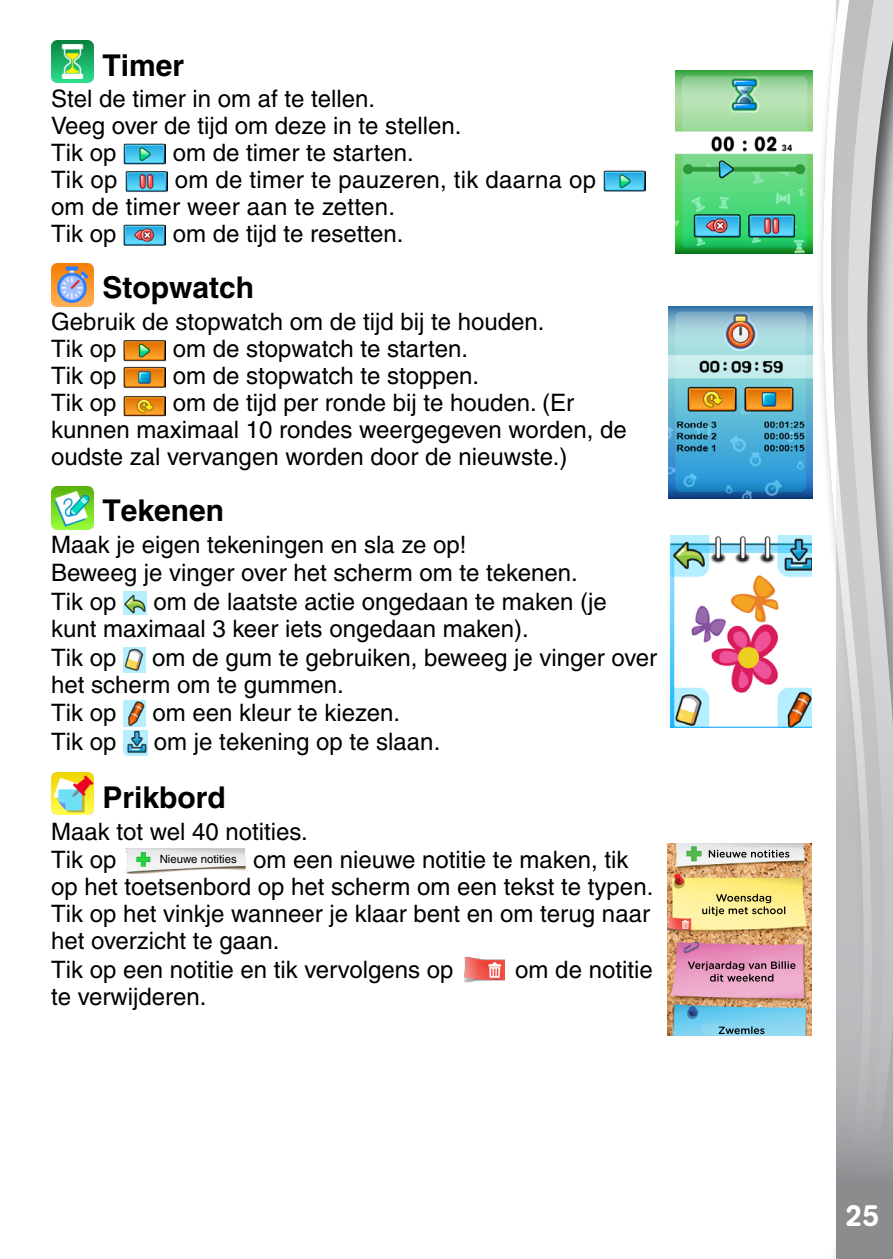
<style>
.page{position:relative;width:893px;height:1259px;background:#fff}
.page>*{position:absolute;margin:0;border:0;box-sizing:border-box;transform-origin:0 0}
.t1{font:700 30px "Helvetica";color:#000}
.t2{font:500 30px "AG Book Rounded";color:#fff}
.t3{font:500 24px/27px "Helvetica";color:#000}
.t4{font:500 11.4px "Helvetica";color:#000}
</style>
<div class="page">
<svg style="left:822px;top:20px;width:14px;height:1238px"></svg>
<svg style="left:836px;top:0;width:57px;height:1259px;background:#bcbec0"></svg>
<img style="left:51px;top:40px;width:42px;height:43px">
<img style="left:123px;top:143px;width:43px;height:22px">
<img style="left:125px;top:171px;width:42px;height:21px">
<img style="left:604px;top:170px;width:42px;height:22px">
<img style="left:123px;top:224px;width:43px;height:22px">
<img style="left:51px;top:264px;width:42px;height:42px">
<img style="left:123px;top:340px;width:43px;height:22px">
<img style="left:123px;top:366px;width:43px;height:22px">
<img style="left:123px;top:396px;width:43px;height:20px">
<img style="left:51px;top:487px;width:42px;height:42px">
<img style="left:123px;top:592px;width:24px;height:22px">
<img style="left:123px;top:647px;width:22px;height:25px">
<img style="left:123px;top:700px;width:23px;height:26px">
<img style="left:123px;top:731px;width:24px;height:25px">
<img style="left:51px;top:772px;width:42px;height:42px">
<img style="left:126px;top:849px;width:120px;height:25px">
<img style="left:464px;top:956px;width:40px;height:27px">
<img style="left:669px;top:535px;width:142px;height:192px">
<img style="left:668px;top:306px;width:145px;height:192px">
<img style="left:675px;top:70px;width:138px;height:183px">
<img style="left:667px;top:844px;width:144px;height:192px">
<svg style="left:709px;top:850px;width:80px;height:7px"></svg>
<svg style="left:702px;top:893px;width:83px;height:23px;background:#ccc179"></svg>
<svg style="left:688px;top:961px;width:107px;height:20px;background:#b97f9c"></svg>
<svg style="left:719px;top:1026px;width:45px;height:8px"></svg>
<p class="t1" style="left:103px;top:47px;width:83px">Timer</p>
<p class="t3" style="left:51px;top:85px;width:412px">Stel de timer in om af te tellen.<br>Veeg over de tijd om deze in te stellen.<br>Tik op</p>
<p class="t3" style="left:173px;top:139px;width:243px">om de timer te starten.</p>
<p class="t3" style="left:51px;top:166px;width:547px;text-indent:124px">om de timer te pauzeren, tik daarna op om de timer weer aan te zetten.<br>Tik op</p>
<p class="t3" style="left:51px;top:166px;width:68px">Tik op</p>
<p class="t3" style="left:173px;top:220px;width:232px">om de tijd te resetten.</p>
<p class="t1" style="left:103px;top:269px;width:153px">Stopwatch</p>
<p class="t3" style="left:51px;top:308px;width:495px">Gebruik de stopwatch om de tijd bij te houden.<br>Tik op</p>
<p class="t3" style="left:173px;top:335px;width:297px">om de stopwatch te starten.</p>
<p class="t3" style="left:51px;top:362px;width:67px">Tik op</p>
<p class="t3" style="left:173px;top:362px;width:308px">om de stopwatch te stoppen.</p>
<p class="t3" style="left:51px;top:389px;width:67px">Tik op</p>
<p class="t3" style="left:51px;top:389px;width:577px;text-indent:122px">om de tijd per ronde bij te houden. (Er kunnen maximaal 10 rondes weergegeven worden, de oudste zal vervangen worden door de nieuwste.)</p>
<p class="t1" style="left:103px;top:492px;width:123px">Tekenen</p>
<p class="t3" style="left:51px;top:530px;width:528px;line-height:28.8px">Maak je eigen tekeningen en sla ze op!<br>Beweeg je vinger over het scherm om te tekenen.<br>Tik op</p>
<p class="t3" style="left:51px;top:587px;width:557px;line-height:27.9px;text-indent:103px">om de laatste actie ongedaan te maken (je kunt maximaal 3 keer iets ongedaan maken).<br>Tik op</p>
<p class="t3" style="left:51px;top:643px;width:608px;line-height:27.9px;text-indent:101px">om de gum te gebruiken, beweeg je vinger over het scherm om te gummen.<br>Tik op</p>
<p class="t3" style="left:152px;top:699px;width:249px">om een kleur te kiezen.</p>
<p class="t3" style="left:51px;top:728px;width:67px">Tik op</p>
<p class="t3" style="left:154px;top:728px;width:288px">om je tekening op te slaan.</p>
<p class="t1" style="left:103px;top:779px;width:125px">Prikbord</p>
<p class="t3" style="left:51px;top:816px;width:258px;line-height:28.8px">Maak tot wel 40 notities.<br>Tik op</p>
<p class="t3" style="left:51px;top:846px;width:604px;text-indent:202px">om een nieuwe notitie te maken, tik op het toetsenbord op het scherm om een tekst te typen.<br>Tik op het vinkje wanneer je klaar bent en om terug naar het overzicht te gaan.<br>Tik op een notitie en tik vervolgens op</p>
<p class="t4" style="left:160px;top:852px;width:79px">Nieuwe notities</p>
<p class="t3" style="left:515px;top:956px;width:139px">om de notitie</p>
<p class="t3" style="left:51px;top:983px;width:157px">te verwijderen.</p>
<p class="t2" style="left:846px;top:1198px;width:35px">25</p>
</div>
